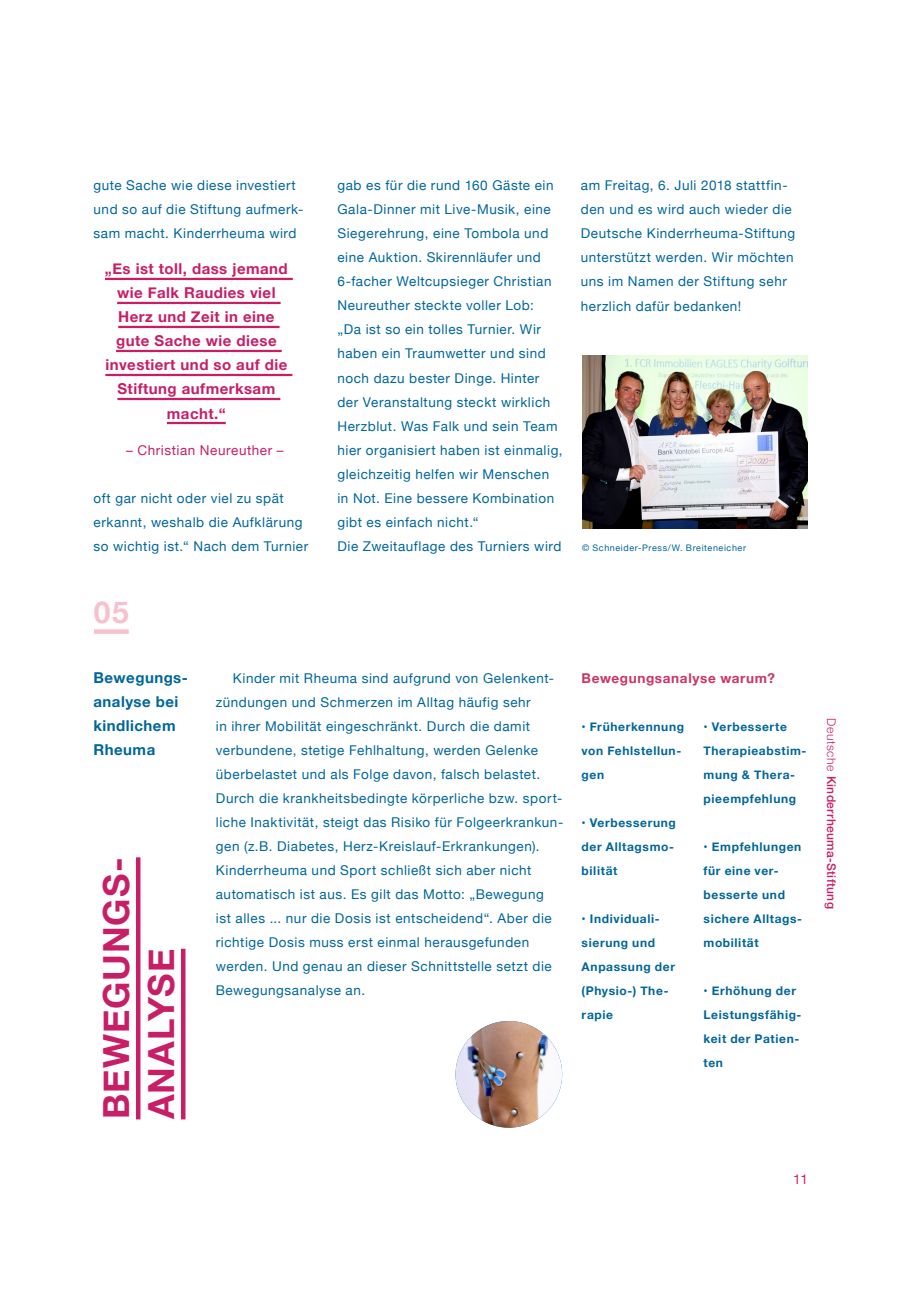
<style>
.page{position:relative;width:906px;height:1289px;background:#fff}
.page>*{position:absolute;margin:0;border:0;box-sizing:border-box;transform-origin:0 0}
.t1{font:700 36px/45px "Helvetica Neue";letter-spacing:.03em;color:#c71e66}
.t2{font:700 30px "Helvetica Neue";color:#f8c0cf}
.t3{font:700 15px/24px "Helvetica Neue";letter-spacing:.03em;color:#c71e66;text-align:center}
.t4{font:700 15px/24px "Helvetica Neue";letter-spacing:.03em;color:#01669a}
.t5{font:13.5px/24px "Helvetica Neue";letter-spacing:.04em;color:#01669a}
.t6{font:13.5px "Helvetica Neue";letter-spacing:.04em;color:#c71e66}
.t7{font:700 13.5px "Helvetica Neue";letter-spacing:.05em;color:#c36}
.t8{font:700 12px/24px "Helvetica Neue";letter-spacing:.055em;color:#01669a}
.t9{font:500 12px "Helvetica Neue";letter-spacing:.03em;color:#c71e66}
.t10{font:9px "Helvetica Neue";letter-spacing:.065em;color:#01669a}
.s1{font-weight:300}
</style>
<div class="page">
<hr style="left:136px;top:857px;width:4px;height:262px;background:#c71e66">
<hr style="left:181px;top:948px;width:4px;height:171px;background:#c71e66">
<div style="left:94px;top:629px;width:35px;height:5px;background:#f8c0cf"></div>
<img style="left:582px;top:356px;width:225px;height:172px">
<hr style="left:105px;top:278px;width:188px;height:2px;background:#c71e66">
<hr style="left:117px;top:302px;width:164px;height:2px;background:#c71e66">
<hr style="left:118px;top:326px;width:161px;height:2px;background:#c71e66">
<hr style="left:116px;top:350px;width:166px;height:2px;background:#c71e66">
<hr style="left:105px;top:374px;width:187px;height:2px;background:#c71e66">
<hr style="left:117px;top:398px;width:163px;height:2px;background:#c71e66">
<hr style="left:167px;top:422px;width:59px;height:2px;background:#c71e66">
<img style="left:455px;top:1021px;width:107px;height:106px">
<p class="t5" style="left:94px;top:174px;width:211px">gute Sache wie diese investiert und so auf die Stiftung aufmerk&shy;sam macht. Kinderrheuma wird</p>
<p class="t3" style="left:105px;top:257px;width:184px">„Es ist toll, dass jemand wie Falk Raudies viel<br>Herz und Zeit in eine gute Sache wie diese investiert und so auf die<br>Stiftung aufmerksam macht.“</p>
<p class="t6" style="left:126px;top:440px;width:159px">– Christian Neureuther –</p>
<p class="t5" style="left:94px;top:486px;width:216px">oft gar nicht oder viel zu spät erkannt, weshalb die Aufklärung so wichtig ist.“ Nach dem Turnier</p>
<h2 class="t2" style="left:94px;top:588px;width:36px">05</h2>
<p class="t5" style="left:337px;top:174px;width:227px">gab es für die rund 160 Gäste ein<br>Gala-Dinner mit Live-Musik, eine<br>Siegerehrung, eine Tombola und eine Auktion. Skirennläufer und<br>6-facher Weltcupsieger Christian<br>Neureuther steckte voller Lob:<br>„Da ist so ein tolles Turnier. Wir haben ein Traumwetter und sind noch dazu bester Dinge. Hinter der Veranstaltung steckt wirklich<br>Herzblut. Was Falk und sein Team hier organisiert haben ist einmalig, gleichzeitig helfen wir Menschen in Not. Eine bessere Kombination gibt es einfach nicht.“<br>Die Zweitauflage des Turniers wird</p>
<p class="t5" style="left:581px;top:174px;width:216px">am Freitag, 6. Juli 2018 stattfin&shy;den und es wird auch wieder die<br>Deutsche Kinderrheuma-Stiftung unterstützt werden. Wir möchten uns im Namen der Stiftung sehr herzlich dafür bedanken!</p>
<p class="t10" style="left:582px;top:541px;width:165px">© Schneider-Press/W. Breiteneicher</p>
<p class="t4" style="left:94px;top:665px;width:96px">Bewegungs&shy;analyse bei kindlichem<br>Rheuma</p>
<h1 class="t1" style="left:95px;top:1119px;width:263px;rotate:-90deg">BEWEGUNGS-<br>ANALYSE</h1>
<p class="t5" style="left:216px;top:666px;width:349px;text-indent:17px">Kinder mit Rheuma sind aufgrund von Gelenkent&shy;zündungen und Schmerzen im Alltag häufig sehr<br>in ihrer Mobilität eingeschränkt. Durch die damit verbundene, stetige Fehlhaltung, werden Gelenke überbelastet und als Folge davon, falsch belastet.<br>Durch die krankheitsbedingte körperliche bzw. sport&shy;liche Inaktivität, steigt das Risiko für Folgeerkrankun&shy;gen (z.B. Diabetes, Herz-Kreislauf-Erkrankungen).<br>Kinderrheuma und Sport schließt sich aber nicht automatisch ist aus. Es gilt das Motto: „Bewegung<br>ist alles ... nur die Dosis ist entscheidend“. Aber die richtige Dosis muss erst einmal herausgefunden werden. Und genau an dieser Schnittstelle setzt die Bewegungsanalyse an.</p>
<p class="t7" style="left:581px;top:667px;width:195px">Bewegungsanalyse warum?</p>
<p class="t8" style="left:703px;top:714px;width:104px">• Verbesserte<br>Therapieabstim&shy;mung &amp; Thera&shy;pieempfehlung</p>
<p class="t8" style="left:703px;top:834px;width:100px">• Empfehlungen für eine ver&shy;besserte und sichere Alltags&shy;mobilität</p>
<p class="t8" style="left:703px;top:978px;width:99px">• Erhöhung der<br>Leistungsfähig&shy;keit der Patien&shy;ten</p>
<p class="t8" style="left:581px;top:714px;width:104px">• Früherkennung von Fehlstellun&shy;gen</p>
<p class="t8" style="left:581px;top:810px;width:96px">• Verbesserung der Alltagsmo&shy;bilität</p>
<p class="t8" style="left:581px;top:906px;width:95px">• Individuali&shy;sierung und<br>Anpassung der (Physio-) The&shy;rapie</p>
<p class="t9" style="left:841px;top:718px;width:192px;rotate:90deg"><span class="s1">Deutsche</span> Kinderrheuma-Stiftung</p>
<p class="t6" style="left:793px;top:1169px;width:17px">11</p>
</div>
